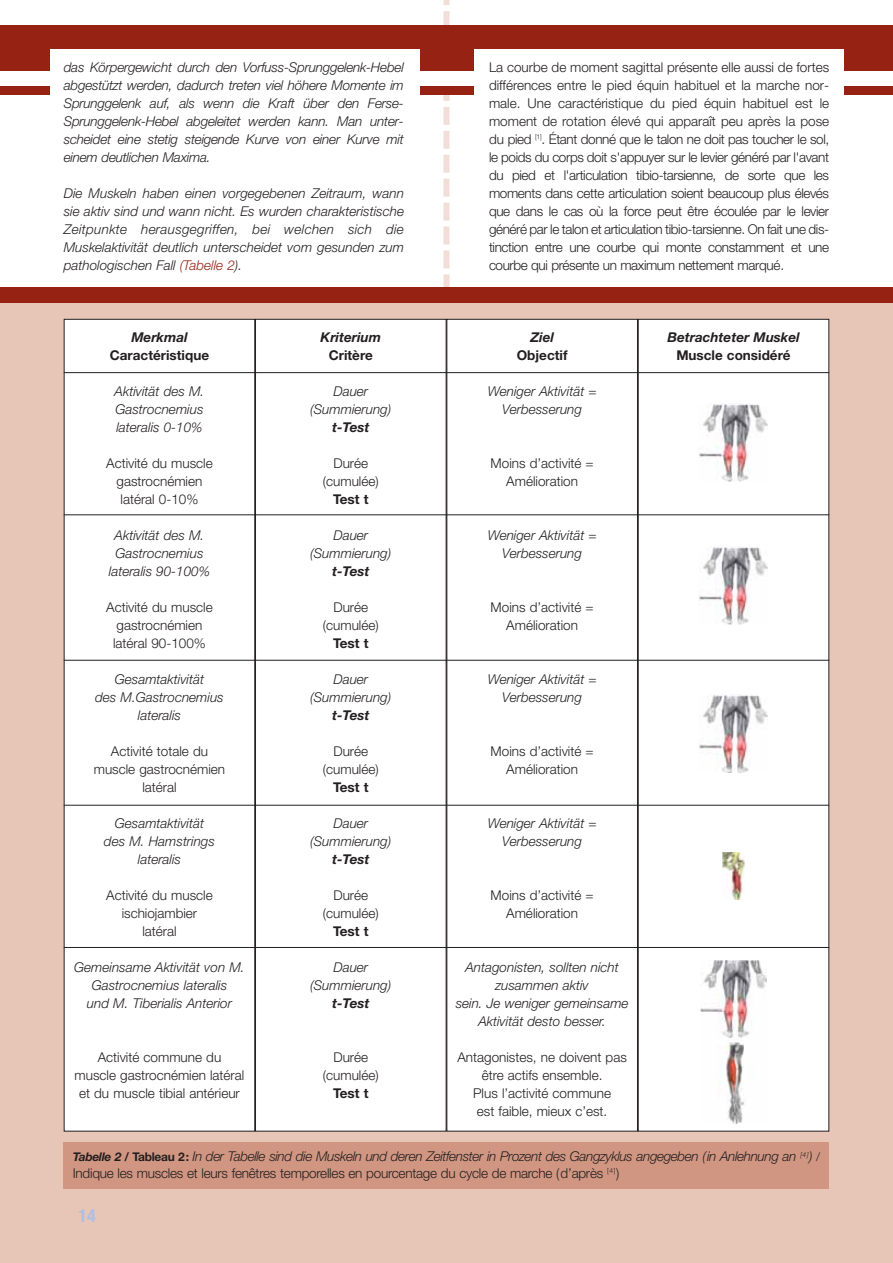
<style>
.page{position:relative;width:893px;height:1263px;background:#fff}
.page>*{position:absolute;margin:0;border:0;box-sizing:border-box;transform-origin:0 0}
.t1{font:700 condensed 18px "Helvetica Neue";color:#aec0e3}
.t2{font:300 13.5px/18px "Helvetica Neue";color:#231f20;text-align:center}
.t3{font:italic 300 13.5px/18px "Helvetica Neue";color:#231f20;text-align:center}
.t4{font:italic 300 13.5px/16.2px "Helvetica Neue";letter-spacing:-.03em;color:#231f20}
.t5{font:700 13.5px "Helvetica Neue";color:#231f20}
.t6{font:italic 700 13.5px "Helvetica Neue";color:#231f20}
.s1{color:#952213}
.s2{font-weight:700;font-size:12px}
.s3{font-weight:700;font-style:normal;font-size:12px}
.s4{font-style:normal;font-size:12px}
.s5{font-style:normal}
</style>
<div class="page">
<svg style="left:443px;top:0;width:6px;height:287px"></svg>
<div style="left:0;top:26px;width:893px;height:69px;background:#952213"></div>
<div style="left:0;top:72px;width:893px;height:14px;background:#fff"></div>
<div style="left:50px;top:49px;width:370px;height:59px;background:#fff"></div>
<div style="left:474px;top:49px;width:370px;height:59px;background:#fff"></div>
<div style="left:0;top:296px;width:893px;height:967px;background:#e7c5b7"></div>
<div style="left:64px;top:319px;width:191px;height:812px;background:#fff"></div>
<div style="left:64px;top:319px;width:191px;height:812px;border:1px solid #231f20"></div>
<div style="left:255px;top:319px;width:191px;height:812px;background:#fff"></div>
<div style="left:255px;top:319px;width:191px;height:812px;border:1px solid #231f20"></div>
<div style="left:447px;top:319px;width:190px;height:812px;background:#fff"></div>
<div style="left:446px;top:319px;width:192px;height:812px;border:1px solid #231f20"></div>
<div style="left:638px;top:319px;width:191px;height:812px;background:#fff"></div>
<div style="left:638px;top:319px;width:191px;height:812px;border:1px solid #231f20"></div>
<div style="left:64px;top:1143px;width:765px;height:46px;background:#d19682"></div>
<div style="left:0;top:287px;width:893px;height:16px;background:#952213"></div>
<hr style="left:64px;top:372px;width:765px;height:1px;background:#231f20">
<hr style="left:64px;top:514px;width:765px;height:1px;background:#231f20">
<hr style="left:64px;top:660px;width:765px;height:1px;background:#231f20">
<hr style="left:64px;top:805px;width:765px;height:1px;background:#231f20">
<hr style="left:64px;top:947px;width:765px;height:1px;background:#231f20">
<img style="left:699px;top:403px;width:69px;height:78px">
<img style="left:699px;top:546px;width:69px;height:78px">
<img style="left:699px;top:695px;width:69px;height:78px">
<img style="left:700px;top:960px;width:66px;height:164px">
<img style="left:722px;top:852px;width:23px;height:48px">
<p class="t3" style="left:64px;top:59px;width:342px;text-align:justify">das Körpergewicht durch den Vorfuss-Sprunggelenk-Hebel abgestützt werden, dadurch treten viel höhere Momente im Sprunggelenk auf, als wenn die Kraft über den Ferse-Sprunggelenk-Hebel abgeleitet werden kann. Man unter&shy;scheidet eine stetig steigende Kurve von einer Kurve mit einem deutlichen Maxima.</p>
<p class="t3" style="left:64px;top:185px;width:342px;text-align:justify">Die Muskeln haben einen vorgegebenen Zeitraum, wann sie aktiv sind und wann nicht. Es wurden charakteristische Zeitpunkte herausgegriffen, bei welchen sich die Muskelaktivität deutlich unterscheidet vom gesunden zum pathologischen Fall <span class="s1">(Tabelle 2</span>).</p>
<p class="t6" style="left:131px;top:332px;width:58px">Merkmal</p>
<p class="t5" style="left:110px;top:350px;width:101px">Caractéristique</p>
<p class="t3" style="left:115px;top:383px;width:91px;text-align:justify">Aktivität des M.<br>Gastrocnemius lateralis 0-10%</p>
<p class="t2" style="left:106px;top:455px;width:108px">Activité du muscle gastrocnémien latéral 0-10%</p>
<p class="t3" style="left:109px;top:527px;width:103px">Aktivität des M.<br>Gastrocnemius lateralis 90-100%</p>
<p class="t2" style="left:106px;top:599px;width:108px">Activité du muscle gastrocnémien latéral 90-100%</p>
<p class="t3" style="left:95px;top:671px;width:130px">Gesamtaktivität<br>des M.Gastrocnemius lateralis</p>
<p class="t2" style="left:94px;top:743px;width:133px">Activité totale du muscle gastrocnémien latéral</p>
<p class="t3" style="left:104px;top:815px;width:113px">Gesamtaktivität des M. Hamstrings lateralis</p>
<p class="t2" style="left:106px;top:887px;width:108px">Activité du muscle ischiojambier latéral</p>
<p class="t3" style="left:74px;top:959px;width:172px">Gemeinsame Aktivität von M.<br>Gastrocnemius lateralis<br>und M. Tiberialis Anterior</p>
<p class="t2" style="left:75px;top:1049px;width:171px">Activité commune du<br>muscle gastrocnémien latéral et du muscle tibial antérieur</p>
<p class="t6" style="left:321px;top:332px;width:62px">Kriterium</p>
<p class="t5" style="left:329px;top:350px;width:45px">Critère</p>
<p class="t3" style="left:310px;top:383px;width:82px">Dauer (Summierung)</p>
<p class="t6" style="left:332px;top:422px;width:39px">t-Test</p>
<p class="t2" style="left:323px;top:455px;width:57px">Durée (cumulée)</p>
<p class="t5" style="left:333px;top:494px;width:37px">Test t</p>
<p class="t3" style="left:310px;top:527px;width:82px">Dauer (Summierung)</p>
<p class="t6" style="left:332px;top:566px;width:39px">t-Test</p>
<p class="t2" style="left:323px;top:599px;width:57px">Durée (cumulée)</p>
<p class="t5" style="left:333px;top:638px;width:37px">Test t</p>
<p class="t3" style="left:310px;top:671px;width:82px">Dauer (Summierung)</p>
<p class="t6" style="left:332px;top:710px;width:39px">t-Test</p>
<p class="t2" style="left:323px;top:743px;width:57px">Durée (cumulée)</p>
<p class="t5" style="left:333px;top:782px;width:37px">Test t</p>
<p class="t3" style="left:310px;top:815px;width:82px">Dauer (Summierung)</p>
<p class="t6" style="left:332px;top:854px;width:39px">t-Test</p>
<p class="t2" style="left:323px;top:887px;width:57px">Durée (cumulée)</p>
<p class="t5" style="left:333px;top:926px;width:37px">Test t</p>
<p class="t3" style="left:310px;top:959px;width:82px">Dauer (Summierung)</p>
<p class="t6" style="left:332px;top:998px;width:39px">t-Test</p>
<p class="t2" style="left:323px;top:1049px;width:57px">Durée (cumulée)</p>
<p class="t5" style="left:333px;top:1088px;width:37px">Test t</p>
<p class="t2" style="left:489px;top:59px;width:342px;text-align:justify">La courbe de moment sagittal présente elle aussi de fortes différences entre le pied équin habituel et la marche nor&shy;male. Une caractéristique du pied équin habituel est le moment de rotation élevé qui apparaît peu après la pose du pied <sup>[1]</sup>. Étant donné que le talon ne doit pas toucher le sol, le poids du corps doit s'appuyer sur le levier généré par l'avant du pied et l'articulation tibio-tarsienne, de sorte que les moments dans cette articulation soient beaucoup plus élevés que dans le cas où la force peut être écoulée par le levier généré par le talon et articulation tibio-tarsienne. On fait une dis&shy;tinction entre une courbe qui monte constamment et une courbe qui présente un maximum nettement marqué.</p>
<p class="t6" style="left:530px;top:332px;width:25px">Ziel</p>
<p class="t5" style="left:517px;top:350px;width:52px">Objectif</p>
<p class="t3" style="left:488px;top:383px;width:110px">Weniger Aktivität =<br>Verbesserung</p>
<p class="t2" style="left:491px;top:455px;width:105px">Moins d’activité =<br>Amélioration</p>
<p class="t3" style="left:488px;top:527px;width:110px">Weniger Aktivität =<br>Verbesserung</p>
<p class="t2" style="left:491px;top:599px;width:105px">Moins d’activité =<br>Amélioration</p>
<p class="t3" style="left:488px;top:671px;width:110px">Weniger Aktivität =<br>Verbesserung</p>
<p class="t2" style="left:491px;top:743px;width:105px">Moins d’activité =<br>Amélioration</p>
<p class="t3" style="left:488px;top:815px;width:110px">Weniger Aktivität =<br>Verbesserung</p>
<p class="t2" style="left:491px;top:887px;width:105px">Moins d’activité =<br>Amélioration</p>
<p class="t3" style="left:456px;top:959px;width:174px">Antagonisten, sollten nicht zusammen aktiv<br>sein. Je weniger gemeinsame<br>Aktivität desto besser.</p>
<p class="t2" style="left:457px;top:1049px;width:171px">Antagonistes, ne doivent pas être actifs ensemble.<br>Plus l’activité commune<br>est faible, mieux c’est.</p>
<p class="t6" style="left:667px;top:332px;width:134px">Betrachteter Muskel</p>
<p class="t5" style="left:676px;top:350px;width:116px">Muscle considéré</p>
<p class="t4" style="left:73px;top:1150px;width:749px"><span class="s2">Tabelle 2 /</span> <span class="s3">Tableau 2:</span> In der Tabelle sind die Muskeln und deren Zeitfenster in Prozent des Gangzyklus angegeben (in Anlehnung an <sup>[4]</sup>) <span class="s4">/<br></span><span class="s5">Indique les muscles et leurs fenêtres temporelles en pourcentage du cycle de marche (d’après</span> <sup>[4]</sup><span class="s5">)</span></p>
<h1 class="t1" style="left:79px;top:1209px;width:19px">14</h1>
</div>
